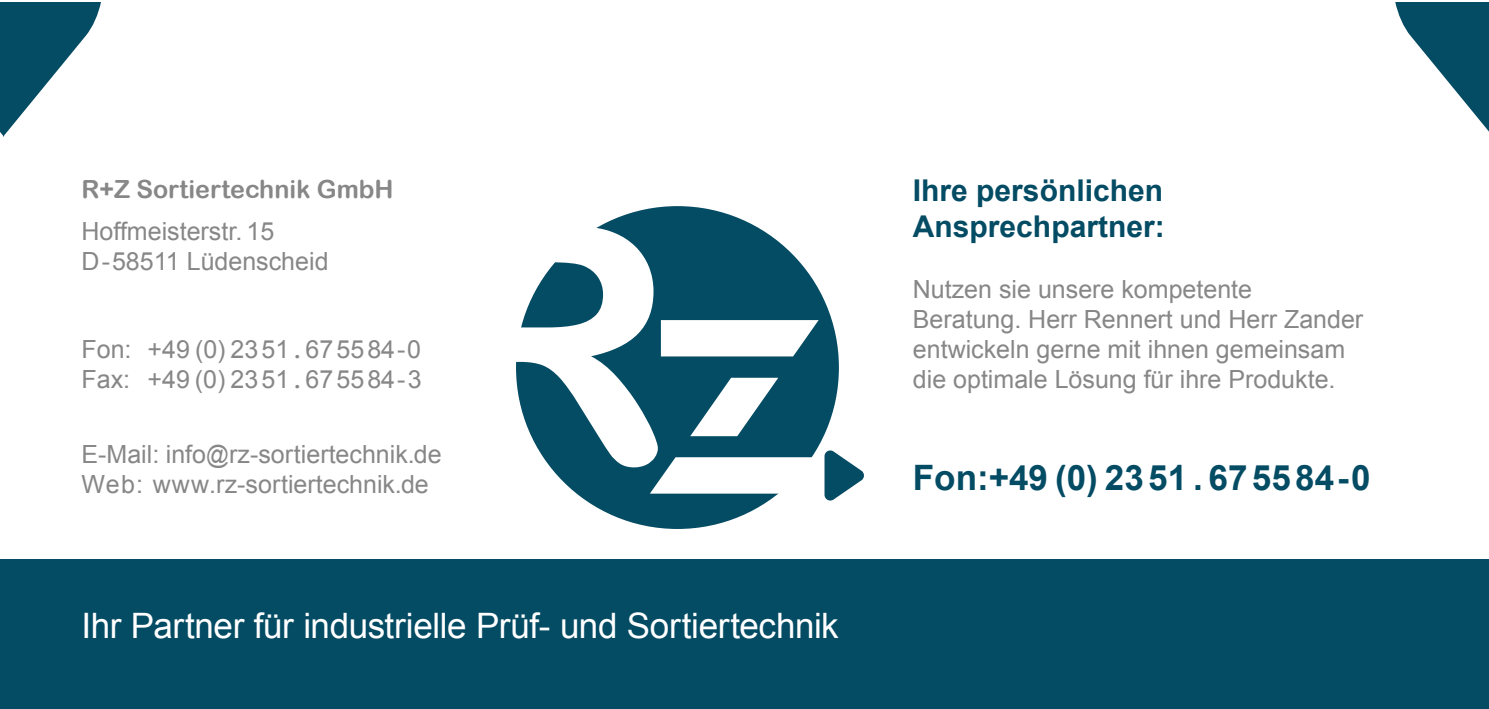
<style>
.page{position:relative;width:1489px;height:709px;background:#fff}
.page>*{position:absolute;margin:0;border:0;box-sizing:border-box;transform-origin:0 0}
.t1{font:35px "Arial";letter-spacing:-.01em;color:#fff}
.t2{font:700 35px "Arial";color:#044b64}
.t3{font:700 30px/36px "Arial";color:#044b64}
.t4{font:25px/30px "Arial";color:#878787}
.t5{font:25px "Arial Rounded MT Bold";color:#878787}
.s1{font-family:"Arial Rounded MT Bold"}
</style>
<div class="page">
<div style="left:0;top:559px;width:1488px;height:150px;background:#044b64"></div>
<svg style="left:512px;top:202px;width:330px;height:331px;fill:#044b64"></svg>
<svg style="left:824px;top:450px;width:40px;height:51px"></svg>
<svg style="left:512px;top:227px;width:306px;height:266px"></svg>
<svg style="left:0;top:2px;width:101px;height:135px"></svg>
<svg style="left:1395px;top:2px;width:93px;height:129px"></svg>
<p class="t5" style="left:81px;top:174px;width:313px">R+Z Sortiertechnik GmbH</p>
<p class="t4" style="left:81px;top:216px;width:248px">Hoffmeisterstr. 15<br>D - 58511 Lüdenscheid</p>
<p class="t4" style="left:81px;top:334px;width:341px">Fon: +49 (0) 2351 <span class="s1">.</span> 675584 -0<br>Fax: +49 (0) 2351 <span class="s1">.</span> 675584 - 3</p>
<p class="t4" style="left:81px;top:439px;width:362px">E-Mail: info@rz-sortiertechnik.de<br>Web: www.rz-sortiertechnik.de</p>
<h1 class="t1" style="left:81px;top:603px;width:758px">Ihr Partner für industrielle Prüf- und Sortiertechnik</h1>
<p class="t3" style="left:912px;top:174px;width:253px">Ihre persönlichen<br>Ansprechpartner:</p>
<p class="t4" style="left:912px;top:274px;width:452px">Nutzen sie unsere kompetente Beratung. Herr Rennert und Herr Zander entwickeln gerne mit ihnen gemeinsam die optimale Lösung für ihre Produkte.</p>
<h1 class="t2" style="left:912px;top:454px;width:459px">Fon: +49 (0) 2351 . 675584 -0</h1>
</div>
